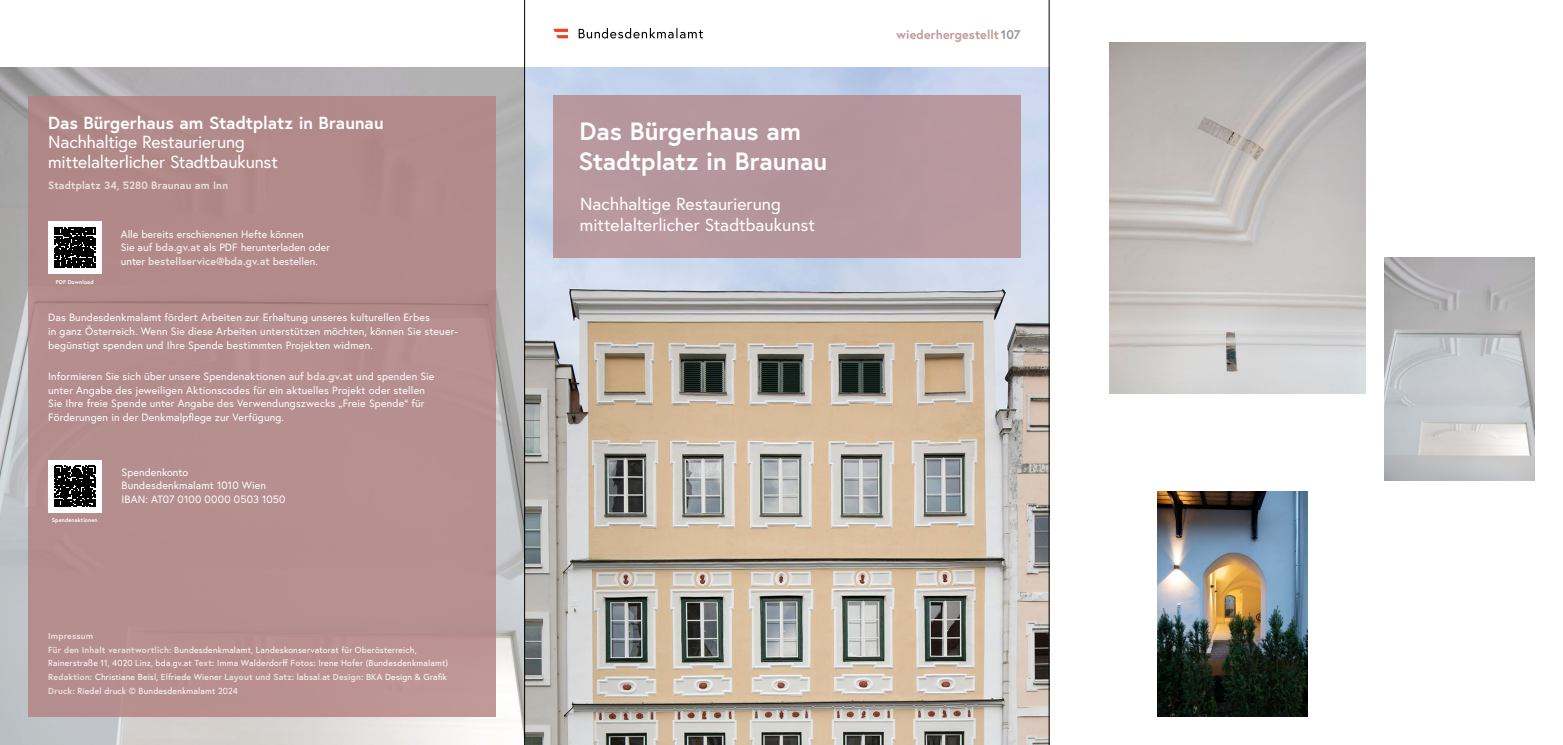
<style>
.page{position:relative;width:1563px;height:745px;background:#fff}
.page>*{position:absolute;margin:0;border:0;box-sizing:border-box;transform-origin:0 0}
.t1{font:700 25px/30px "Europa Austria";color:#fff}
.t2{font:17.5px/19.2px "Europa Austria";letter-spacing:-.01em;color:#fff}
.t3{font:700 17.5px "Europa Austria";color:#fff}
.t4{font:700 12.5px "Europa Austria";letter-spacing:.005em;color:#c19796}
.t5{font:10.62px/13.8px "Europa Austria";letter-spacing:.015em;color:#fff}
.t6{font:700 10.62px "Europa Austria";letter-spacing:.015em;color:#ece1df}
.t7{font:8.75px/13.8px "Europa Austria";letter-spacing:.02em;color:#fff}
.t8{font:700 5.62px "Europa Austria";letter-spacing:.02em;color:#fff}
.s1{font-weight:700;color:#ece1df}
.s2{color:#939598}
</style>
<div class="page">
<img style="left:0;top:67px;width:1049px;height:677px">
<div style="left:29px;top:96px;width:467px;height:619px;background:#b58e8f"></div>
<div style="left:48px;top:221px;width:53px;height:53px;background:#fff"></div>
<svg style="left:54px;top:227px;width:41px;height:41px;background:#202020"></svg>
<div style="left:48px;top:459px;width:54px;height:53px;background:#fff"></div>
<svg style="left:55px;top:465px;width:40px;height:41px;background:#252525"></svg>
<img style="left:1384px;top:257px;width:150px;height:223px">
<svg style="left:579px;top:28px;width:124px;height:10px"></svg>
<svg style="left:553px;top:29px;width:15px;height:9px"></svg>
<div style="left:553px;top:96px;width:467px;height:162px;background:#b7979e"></div>
<img style="left:1109px;top:43px;width:256px;height:350px">
<img style="left:1157px;top:491px;width:150px;height:224px">
<hr style="left:524px;top:0;width:1px;height:744px;background:#000">
<hr style="left:1049px;top:0;width:1px;height:744px;background:#000">
<h2 class="t3" style="left:48px;top:111px;width:337px">Das Bürgerhaus am Stadtplatz in Braunau</h2>
<h2 class="t2" style="left:48px;top:132px;width:231px">Nachhaltige Restaurierung mittelalterlicher Stadtbaukunst</h2>
<p class="t6" style="left:48px;top:178px;width:181px">Stadtplatz 34, 5280 Braunau am Inn</p>
<p class="t5" style="left:121px;top:227px;width:211px">Alle bereits erschienenen Hefte können<br>Sie auf <span class="s1">bda.gv.at</span> als PDF herunterladen oder unter <span class="s1">bestellservice@bda.gv.at</span> bestellen.</p>
<p class="t8" style="left:56px;top:278px;width:39px">PDF Download</p>
<p class="t5" style="left:48px;top:310px;width:411px">Das Bundesdenkmalamt fördert Arbeiten zur Erhaltung unseres kulturellen Erbes<br>in ganz Österreich. Wenn Sie diese Arbeiten unterstützen möchten, können Sie steuer&shy;begünstigt spenden und Ihre Spende bestimmten Projekten widmen.</p>
<p class="t5" style="left:48px;top:369px;width:388px">Informieren Sie sich über unsere Spendenaktionen auf <span class="s1">bda.gv.at</span> und spenden Sie unter Angabe des jeweiligen Aktionscodes für ein aktuelles Projekt oder stellen Sie Ihre freie Spende unter Angabe des Verwendungszwecks „Freie Spende“ für Förderungen in der Denkmalpflege zur Verfügung.</p>
<p class="t8" style="left:52px;top:516px;width:47px">Spendenaktionen</p>
<p class="t5" style="left:122px;top:464px;width:165px">Spendenkonto<br>Bundesdenkmalamt 1010 Wien<br>IBAN: AT07 0100 0000 0503 1050</p>
<p class="t7" style="left:48px;top:628px;width:401px"><span class="s1">Impressum<br>Für den Inhalt verantwortlich:</span> Bundesdenkmalamt, Landeskonservatorat für Oberösterreich, Rainerstraße 11, 4020 Linz, bda.gv.at <span class="s1">Text:</span> Imma Walderdorff <span class="s1">Fotos:</span> Irene Hofer (Bundesdenkmalamt)<br><span class="s1">Redaktion:</span> Christiane Beisl, Elfriede Wiener <span class="s1">Layout und Satz:</span> labsal.at <span class="s1">Design:</span> BKA Design &amp; Grafik <span class="s1">Druck:</span> Riedel druck © Bundesdenkmalamt 2024</p>
<h1 class="t1" style="left:578px;top:115px;width:250px">Das Bürgerhaus am<br>Stadtplatz in Braunau</h1>
<h2 class="t2" style="left:580px;top:193px;width:237px;line-height:21px">Nachhaltige Restaurierung mittelalterlicher Stadtbaukunst</h2>
<p class="t4" style="left:896px;top:26px;width:125px">wiederhergestellt <span class="s2">107</span></p>
</div>
